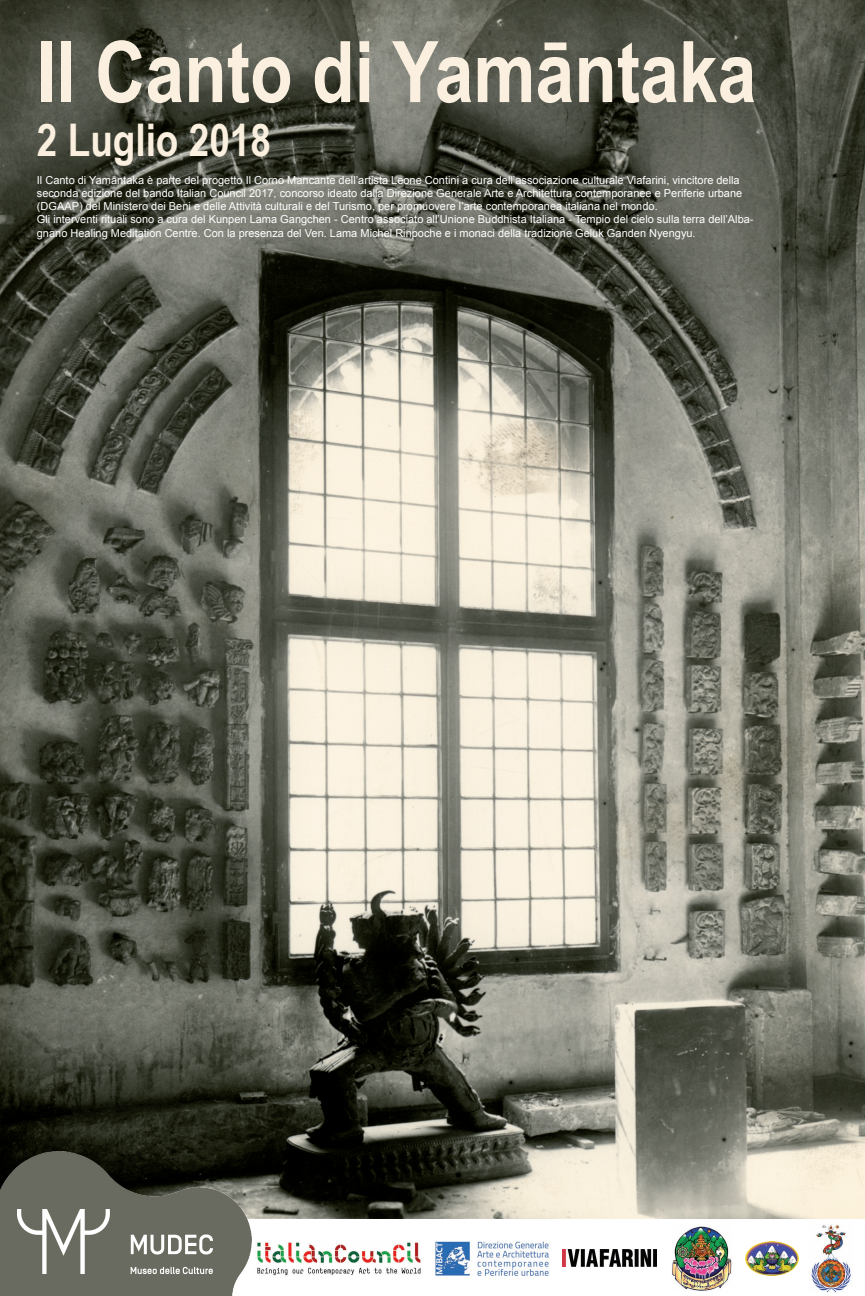
<style>
.page{position:relative;width:865px;height:1296px;background:#fff}
.page>*{position:absolute;margin:0;border:0;box-sizing:border-box;transform-origin:0 0}
.t1{font:700 85px "Arial Narrow";color:#fbf0df}
.t2{font:700 45px "Arial Narrow";color:#fbf0df}
.t3{font:11px/13.2px "Arial";color:#fff}
</style>
<div class="page">
<img style="left:0;top:0;width:865px;height:1218px">
<img style="left:435px;top:1241px;width:114px;height:34px">
<img style="left:672px;top:1226px;width:60px;height:65px">
<img style="left:811px;top:1224px;width:40px;height:68px">
<img style="left:562px;top:1249px;width:94px;height:17px">
<img style="left:257px;top:1242px;width:164px;height:34px">
<img style="left:745px;top:1241px;width:53px;height:34px">
<img style="left:0;top:1151px;width:256px;height:144px">
<img style="left:17px;top:1209px;width:196px;height:64px">
<h1 class="t1" style="left:37px;top:8px;width:721px">Il Canto di Yamāntaka</h1>
<h2 class="t2" style="left:37px;top:106px;width:235px">2 Luglio 2018</h2>
<p class="t3" style="left:37px;top:173px;width:718px">Il Canto di Yamāntaka è parte del progetto Il Corno Mancante dell’artista Leone Contini a cura dell’associazione culturale Viafarini, vincitore della seconda edizione del bando Italian Council 2017, concorso ideato dalla Direzione Generale Arte e Architettura contemporanee e Periferie urbane (DGAAP) del Ministero dei Beni e delle Attività culturali e del Turismo, per promuovere l’arte contemporanea italiana nel mondo.<br>Gli interventi rituali sono a cura del Kunpen Lama Gangchen - Centro associato all’Unione Buddhista Italiana - Tempio del cielo sulla terra dell’Alba&shy;gnano Healing Meditation Centre. Con la presenza del Ven. Lama Michel Rinpoche e i monaci della tradizione Geluk Ganden Nyengyu.</p>
</div>
